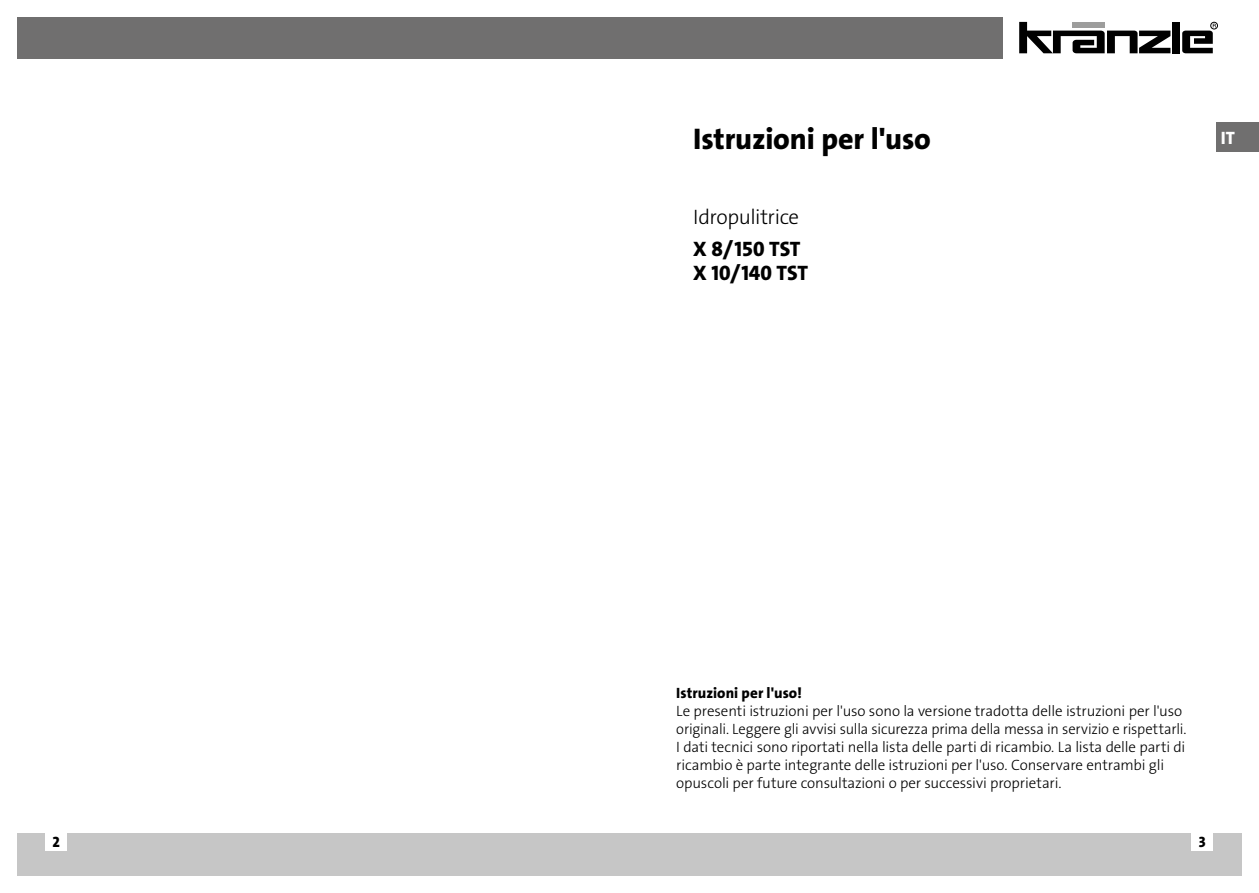
<style>
.page{position:relative;width:1259px;height:893px;background:#fff}
.page>*{position:absolute;margin:0;border:0;box-sizing:border-box;transform-origin:0 0}
.t1{font:30px "The Sans LP8 Ex Bld";letter-spacing:-.005em;color:#000}
.t2{font:21px/24px "The Sans LP8 Ex Bld";letter-spacing:-.01em;color:#000}
.t3{font:21px "The Sans LP3 Lig";letter-spacing:-.02em;color:#000}
.t4{font:18px "The Sans LP8 Ex Bld";color:#fff}
.t5{font:15px/18px "The Sans LP3 Lig";letter-spacing:-.01em;color:#000}
.t6{font:15px "The Sans LP8 Ex Bld";letter-spacing:.005em;color:#000}
</style>
<div class="page">
<div style="left:629px;top:833px;width:613px;height:43px;background:#c6c6c6"></div>
<div style="left:17px;top:833px;width:612px;height:43px;background:#c6c6c6"></div>
<div style="left:1191px;top:833px;width:22px;height:18px;background:#fff"></div>
<div style="left:46px;top:833px;width:21px;height:18px;background:#fff"></div>
<svg style="left:1019px;top:22px;width:151px;height:31px"></svg>
<div style="left:1172px;top:22px;width:7px;height:31px;background:#000"></div>
<div style="left:1210px;top:22px;width:7px;height:7px;border:1px solid #000;border-radius:50%"></div>
<svg style="left:1182px;top:24px;width:34px;height:29px"></svg>
<div style="left:17px;top:17px;width:985px;height:41px;background:#706f6f"></div>
<div style="left:1216px;top:122px;width:43px;height:30px;background:#706f6f"></div>
<h1 class="t1" style="left:693px;top:119px;width:239px">Istruzioni per l'uso</h1>
<h2 class="t3" style="left:693px;top:203px;width:107px">Idropulitrice</h2>
<h2 class="t2" style="left:693px;top:237px;width:116px">X 8/150 TST<br>X 10/140 TST</h2>
<p class="t4" style="left:1220px;top:126px;width:16px">IT</p>
<p class="t6" style="left:676px;top:683px;width:127px">Istruzioni per l'uso!</p>
<p class="t5" style="left:676px;top:702px;width:512px">Le presenti istruzioni per l'uso sono la versione tradotta delle istruzioni per l'uso originali. Leggere gli avvisi sulla sicurezza prima della messa in servizio e rispettarli.<br>I dati tecnici sono riportati nella lista delle parti di ricambio. La lista delle parti di ricambio è parte integrante delle istruzioni per l'uso. Conservare entrambi gli opuscoli per future consultazioni o per successivi proprietari.</p>
<p class="t6" style="left:53px;top:832px;width:9px">2</p>
<p class="t6" style="left:1198px;top:832px;width:8px">3</p>
</div>
